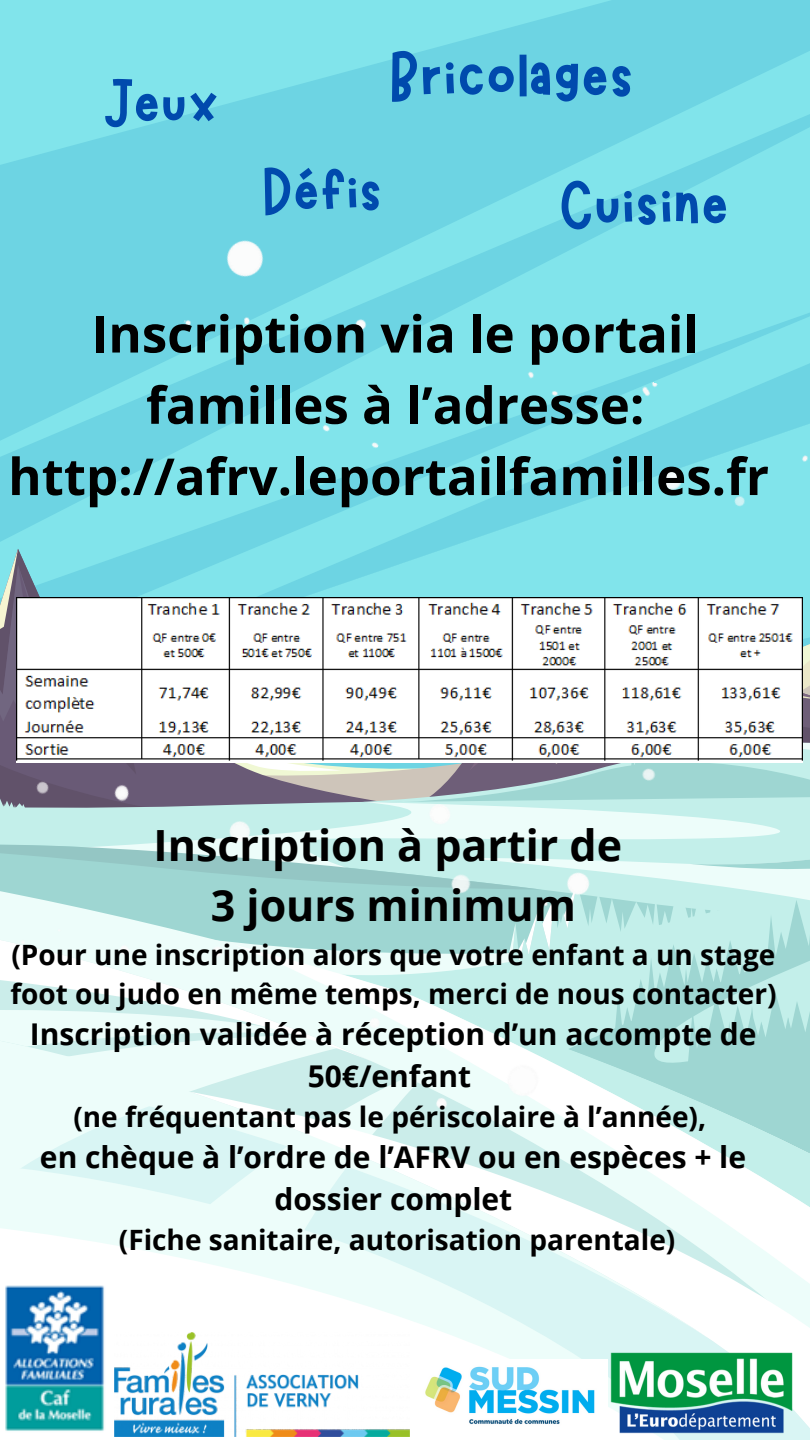
<style>
.page{position:relative;width:810px;height:1440px;background:#fff}
.page>*{position:absolute;margin:0;border:0;box-sizing:border-box;transform-origin:0 0}
.t1{font:72px "Marykate";color:#004aad}
.t2{font:71px "Marykate";color:#004aad}
.t3{font:69px "Marykate";color:#004aad}
.t4{font:68px "Marykate";color:#004aad}
.t5{font:700 51px/71.2px "Open Sans";color:#000;text-align:center}
.t6{font:700 43px "Open Sans";color:#000}
.t7{font:700 30px/42px "Open Sans";color:#000;text-align:center}
.t8{font:700 28px/39px "Open Sans";color:#000}
</style>
<div class="page">
<svg style="left:0;top:0;width:400px;height:190px;background:#78dde7"></svg>
<svg style="left:400px;top:0;width:410px;height:198px;background:#76dbe6"></svg>
<svg style="left:462px;top:1339px;width:263px;height:20px;background:#e5f9f7"></svg>
<svg style="left:400px;top:0;width:285px;height:190px;background:#71d7e4"></svg>
<svg style="left:0;top:1161px;width:810px;height:178px"></svg>
<img style="left:0;top:198px;width:810px;height:963px">
<img style="left:0;top:1282px;width:109px;height:149px">
<img style="left:114px;top:1332px;width:295px;height:105px">
<img style="left:608px;top:1350px;width:187px;height:87px">
<img style="left:425px;top:1366px;width:170px;height:58px">
<img style="left:16px;top:597px;width:786px;height:165px">
<p class="t3" style="left:102px;top:58px;width:119px">Jeux</p>
<h1 class="t1" style="left:389px;top:30px;width:246px">Bricolages</h1>
<p class="t4" style="left:262px;top:147px;width:122px">Défis</p>
<h2 class="t2" style="left:559px;top:159px;width:172px">Cuisine</h2>
<p class="t5" style="left:8px;top:297px;width:762px">Inscription via le portail familles à l’adresse: http://afrv.leportailfamilles.fr</p>
<h1 class="t6" style="left:154px;top:815px;width:470px">Inscription à partir de</h1>
<h1 class="t6" style="left:211px;top:875px;width:367px">3 jours minimum</h1>
<p class="t8" style="left:10px;top:934px;width:768px">(Pour une inscription alors que votre enfant a un stage foot ou judo en même temps, merci de nous contacter)</p>
<p class="t7" style="left:30px;top:1012px;width:728px">Inscription validée à réception d’un accompte de<br>50€/enfant</p>
<p class="t8" style="left:73px;top:1096px;width:634px">(ne fréquentant pas le périscolaire à l’année),</p>
<h1 class="t7" style="left:40px;top:1135px;width:708px">en chèque à l’ordre de l’AFRV ou en espèces + le dossier complet</h1>
<p class="t8" style="left:119px;top:1219px;width:558px">(Fiche sanitaire, autorisation parentale)</p>
</div>
